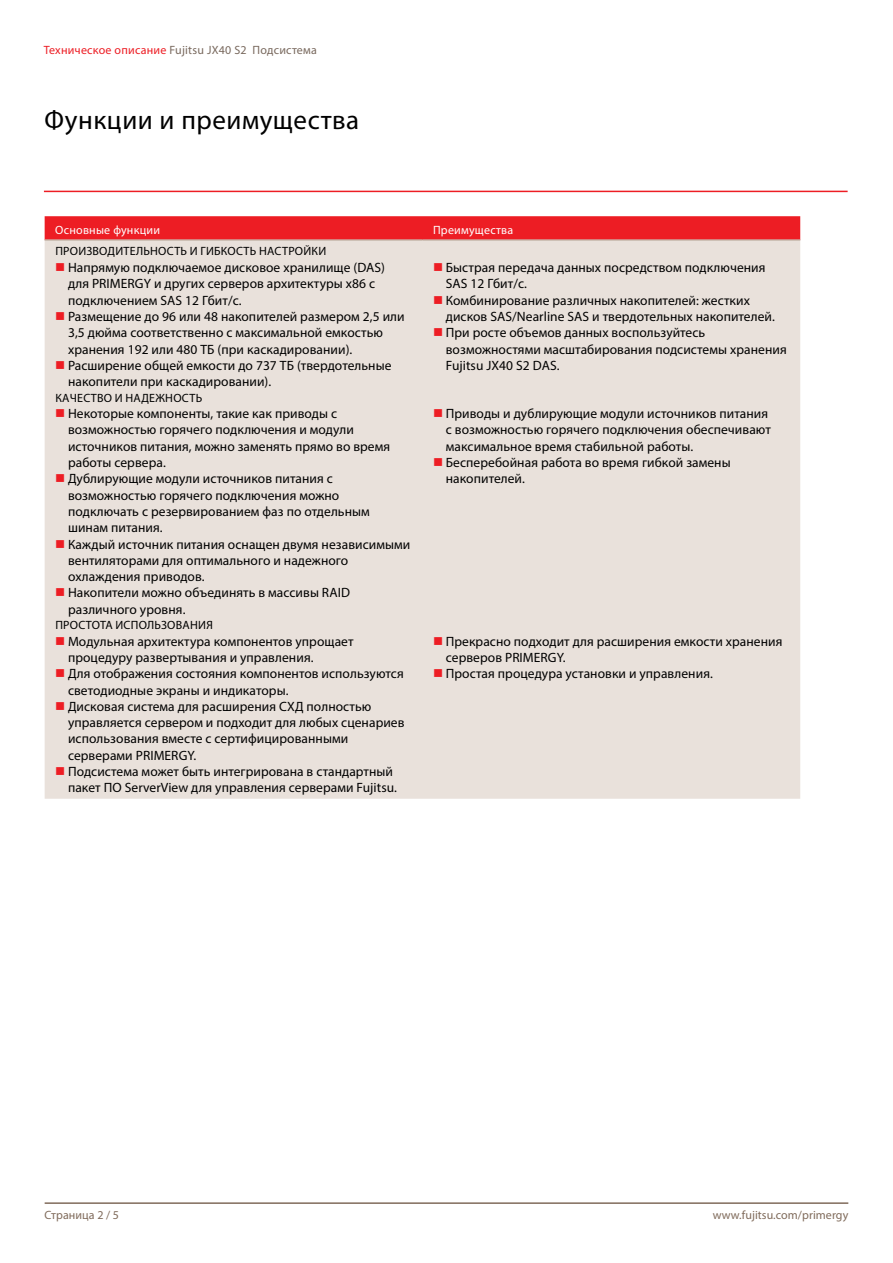
<style>
.page{position:relative;width:893px;height:1263px;background:#fff}
.page>*{position:absolute;margin:0;border:0;box-sizing:border-box;transform-origin:0 0}
.t1{font:27px "Myriad Pro";letter-spacing:.02em;color:#000}
.t2{font:13.5px/16.4px "Myriad Pro";letter-spacing:.005em;color:#000}
.t3{font:12px "Myriad Pro";letter-spacing:.02em;color:#000}
.t4{font:12px "Myriad Pro";letter-spacing:.02em;color:#79695e}
.t5{font:12px "Myriad Pro";letter-spacing:.005em;color:#806b5b}
.t6{font:12px "Myriad Pro";letter-spacing:.02em;color:#fff}
.s1{color:#ed1d24}
</style>
<div class="page">
<hr style="left:45px;top:1202px;width:803px;height:2px;background:#806b5b">
<div style="left:45px;top:216px;width:755px;height:23px;background:#ed1d24"></div>
<div style="left:45px;top:241px;width:755px;height:558px;background:#e9e1db"></div>
<hr style="left:45px;top:239px;width:377px;height:2px;background:#c9bbb0">
<hr style="left:422px;top:239px;width:378px;height:2px;background:#c9bbb0">
<hr style="left:44px;top:191px;width:804px;height:1px;background:#ed1d24">
<svg style="left:56px;top:263px;width:8px;height:8px"></svg>
<svg style="left:56px;top:312px;width:8px;height:8px"></svg>
<svg style="left:56px;top:361px;width:8px;height:8px"></svg>
<svg style="left:434px;top:263px;width:8px;height:8px"></svg>
<svg style="left:434px;top:296px;width:8px;height:8px"></svg>
<svg style="left:434px;top:328px;width:8px;height:8px"></svg>
<svg style="left:56px;top:409px;width:8px;height:8px"></svg>
<svg style="left:56px;top:474px;width:8px;height:8px"></svg>
<svg style="left:56px;top:540px;width:8px;height:7px"></svg>
<svg style="left:56px;top:588px;width:8px;height:8px"></svg>
<svg style="left:434px;top:409px;width:8px;height:8px"></svg>
<svg style="left:434px;top:458px;width:8px;height:8px"></svg>
<svg style="left:56px;top:637px;width:8px;height:8px"></svg>
<svg style="left:56px;top:669px;width:8px;height:8px"></svg>
<svg style="left:56px;top:702px;width:8px;height:8px"></svg>
<svg style="left:56px;top:767px;width:8px;height:8px"></svg>
<svg style="left:434px;top:637px;width:8px;height:8px"></svg>
<svg style="left:434px;top:669px;width:8px;height:8px"></svg>
<p class="t4" style="left:44px;top:43px;width:274px"><span class="s1">Техническое описание</span> Fujitsu JX40 S2 Подсистема</p>
<h1 class="t1" style="left:45px;top:103px;width:316px">Функции и преимущества</h1>
<p class="t6" style="left:55px;top:222px;width:106px">Основные функции</p>
<p class="t6" style="left:433px;top:222px;width:82px">Преимущества</p>
<p class="t3" style="left:55px;top:244px;width:272px">ПРОИЗВОДИТЕЛЬНОСТЬ И ГИБКОСТЬ НАСТРОЙКИ</p>
<p class="t2" style="left:68px;top:259px;width:338px">Напрямую подключаемое дисковое хранилище (DAS) для PRIMERGY и других серверов архитектуры x86 с подключением SAS 12 Гбит/с.<br>Размещение до 96 или 48 накопителей размером 2,5 или 3,5 дюйма соответственно c максимальной емкостью хранения 192 или 480 ТБ (при каскадировании).<br>Расширение общей емкости до 737 ТБ (твердотельные накопители при каскадировании).</p>
<p class="t2" style="left:446px;top:259px;width:342px">Быстрая передача данных посредством подключения SAS 12 Гбит/с.<br>Комбинирование различных накопителей: жестких дисков SAS/Nearline SAS и твердотельных накопителей.<br>При росте объемов данных воспользуйтесь возможностями масштабирования подсистемы хранения Fujitsu JX40 S2 DAS.</p>
<p class="t3" style="left:55px;top:390px;width:148px">КАЧЕСТВО И НАДЕЖНОСТЬ</p>
<p class="t2" style="left:68px;top:405px;width:344px">Некоторые компоненты, такие как приводы с возможностью горячего подключения и модули источников питания, можно заменять прямо во время работы сервера.<br>Дублирующие модули источников питания с возможностью горячего подключения можно подключать с резервированием фаз по отдельным шинам питания.<br>Каждый источник питания оснащен двумя независимыми вентиляторами для оптимального и надежного охлаждения приводов.<br>Накопители можно объединять в массивы RAID различного уровня.</p>
<p class="t2" style="left:446px;top:405px;width:327px">Приводы и дублирующие модули источников питания с возможностью горячего подключения обеспечивают максимальное время стабильной работы.<br>Бесперебойная работа во время гибкой замены накопителей.</p>
<p class="t3" style="left:55px;top:618px;width:159px">ПРОСТОТА ИСПОЛЬЗОВАНИЯ</p>
<p class="t2" style="left:68px;top:633px;width:338px">Модульная архитектура компонентов упрощает процедуру развертывания и управления.<br>Для отображения состояния компонентов используются светодиодные экраны и индикаторы.<br>Дисковая система для расширения СХД полностью управляется сервером и подходит для любых сценариев использования вместе с сертифицированными серверами PRIMERGY.<br>Подсистема может быть интегрирована в стандартный пакет ПО ServerView для управления серверами Fujitsu.</p>
<p class="t2" style="left:446px;top:633px;width:338px">Прекрасно подходит для расширения емкости хранения серверов PRIMERGY.<br>Простая процедура установки и управления.</p>
<p class="t5" style="left:45px;top:1207px;width:76px">Страница 2 / 5</p>
<p class="t5" style="left:713px;top:1207px;width:137px">www.fujitsu.com/primergy</p>
</div>
